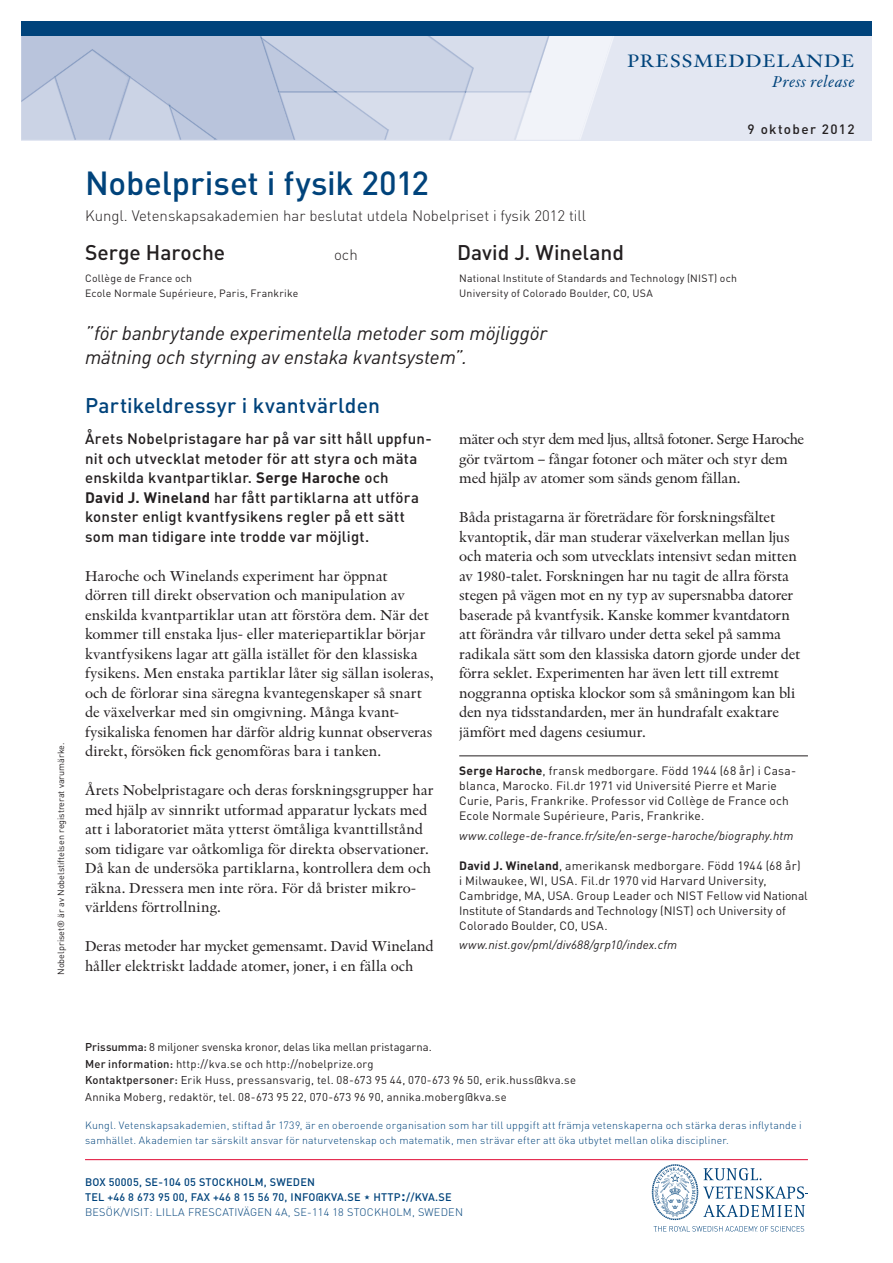
<style>
.page{position:relative;width:893px;height:1263px;background:#fff}
.page>*{position:absolute;margin:0;border:0;box-sizing:border-box;transform-origin:0 0}
.Huvudrubrik{font:500 33px "DIN Pro";letter-spacing:-.005em;color:#00437b}
.Textblock_rubrik{font:500 21px "DIN Pro";letter-spacing:.01em;color:#00437b}
.Pristagare{font:500 21px "DIN Pro";letter-spacing:-.005em;color:#231f20}
.En_prismotivering{font:italic 19.5px "DIN Pro";letter-spacing:-.005em;color:#231f20}
.t1{font:18.9px "Indigo Antiqua Pro Text";letter-spacing:.03em;color:#00437b;scale:1.11 1}
.t2{font:italic 16.5px "Indigo Antiqua Pro Text";letter-spacing:.03em;color:#00437b}
.Textblock_brödtext{font:15px/19.5px "Indigo Antiqua Pro Text";letter-spacing:-.01em;color:#231f20}
.Brödtext_ingress{font:500 15px/19.5px "DIN Pro";letter-spacing:.02em;color:#231f20}
.Pristagare-2{font:300 15px "DIN Pro";color:#231f20}
.t3{font:500 13.5px "DIN Pro";letter-spacing:.1em;color:#231f20}
.Pristagarinfo{font:12px/15px "DIN Pro";letter-spacing:.015em;color:#231f20}
.Pristagarinfo_länk{font:italic 12px "DIN Pro";letter-spacing:.015em;color:#231f20}
.Prissumma__more_info{font:11.25px "DIN Pro";letter-spacing:.02em;color:#231f20}
.Prissumma__more_info-2{font:11.25px "DIN Pro";color:#231f20}
.Adress_DinPro{font:500 10.8px "DIN Pro";letter-spacing:.02em;color:#00437b}
.Adress_DinPro-2{font:300 10.8px "DIN Pro";letter-spacing:.02em;color:#00437b}
.Boilerplate{font:300 10.5px/15px "DIN Pro";letter-spacing:.02em;color:#00437b}
.Pristagarens_univ{font:10.5px "DIN Pro";letter-spacing:.02em;color:#231f20}
.Finstilt{font:9px "DIN Pro";color:#231f20}
.s1{font-weight:700}
.s2{font-weight:500}
.s3{font-size:16.5px}
</style>
<div class="page">
<div style="left:21px;top:21px;width:851px;height:119px;background:#e3e7f2"></div>
<svg style="left:21px;top:36px;width:593px;height:104px"></svg>
<div style="left:21px;top:21px;width:851px;height:15px;background:#00437b"></div>
<svg style="left:654px;top:1226px;width:150px;height:5px"></svg>
<svg style="left:652px;top:1164px;width:156px;height:56px"></svg>
<hr style="left:85px;top:1159px;width:723px;height:1px;background:#e10831">
<hr style="left:459px;top:756px;width:349px;height:1px;background:#231f20">
<p class="Finstilt" style="left:55px;top:975px;width:234px;rotate:-90deg">Nobelpriset® är av Nobelstiftelsen registrerat varumärke.</p>
<p class="t1" style="left:627px;top:49px;width:206px">PRESSMEDDELANDE</p>
<p class="t2" style="left:773px;top:72px;width:83px">Press release</p>
<p class="t3" style="left:747px;top:120px;width:109px">9 oktober 2012</p>
<p class="Huvudrubrik" style="left:85px;top:161px;width:346px">Nobelpriset i fysik 2012</p>
<p class="Pristagare-2" style="left:85px;top:205px;width:503px">Kungl. Vetenskapsakademien har beslutat utdela Nobelpriset i fysik 2012 till</p>
<p class="Pristagare" style="left:85px;top:238px;width:142px">Serge Haroche</p>
<p class="Pristagare-2" style="left:334px;top:245px;width:25px">och</p>
<p class="Pristagare" style="left:457px;top:238px;width:168px">David J. Wineland</p>
<p class="Pristagarens_univ" style="left:85px;top:271px;width:109px">Collège de France och</p>
<p class="Pristagarens_univ" style="left:459px;top:271px;width:279px">National Institute of Standards and Technology (NIST) och</p>
<p class="Pristagarens_univ" style="left:85px;top:286px;width:215px">Ecole Normale Supérieure, Paris, Frankrike</p>
<p class="Pristagarens_univ" style="left:459px;top:286px;width:195px">University of Colorado Boulder, CO, USA</p>
<p class="En_prismotivering" style="left:85px;top:321px;width:464px">”för banbrytande experimentella metoder som möjliggör</p>
<p class="En_prismotivering" style="left:85px;top:345px;width:384px">mätning och styrning av enstaka kvantsystem”.</p>
<p class="Textblock_rubrik" style="left:85px;top:391px;width:296px">Partikeldressyr i kvantvärlden</p>
<p class="Brödtext_ingress" style="left:85px;top:428px;width:348px">Årets Nobelpristagare har på var sitt håll uppfun&shy;nit och utvecklat metoder för att styra och mäta enskilda kvantpartiklar. <span class="s1">Serge Haroche</span> och<br><span class="s1">David J. Wineland</span> har fått partiklarna att utföra konster enligt kvantfysikens regler på ett sätt som man tidigare inte trodde var möjligt.</p>
<p class="Textblock_brödtext" style="left:85px;top:566px;width:350px">Haroche och Winelands experiment har öppnat dörren till direkt observation och manipulation av enskilda kvantpartiklar utan att förstöra dem. När det kommer till enstaka ljus- eller materiepartiklar börjar kvantfysikens lagar att gälla istället för den klassiska fysikens. Men enstaka partiklar låter sig sällan isoleras, och de förlorar sina säregna kvantegenskaper så snart de växelverkar med sin omgivning. Många kvant&shy;fysikaliska fenomen har därför aldrig kunnat observeras direkt, försöken fick genomföras bara i tanken.</p>
<p class="Textblock_brödtext" style="left:85px;top:781px;width:350px">Årets Nobelpristagare och deras forskningsgrupper har med hjälp av sinnrikt utformad apparatur lyckats med att i laboratoriet mäta ytterst ömtåliga kvanttillstånd som tidigare var oåtkomliga för direkta observationer.<br>Då kan de undersöka partiklarna, kontrollera dem och räkna. Dressera men inte röra. För då brister mikro&shy;världens förtrollning.</p>
<p class="Textblock_brödtext" style="left:85px;top:937px;width:350px">Deras metoder har mycket gemensamt. David Wineland håller elektriskt laddade atomer, joner, i en fälla och</p>
<p class="Textblock_brödtext" style="left:459px;top:430px;width:346px">mäter och styr dem med ljus, alltså fotoner. Serge Haroche gör tvärtom – fångar fotoner och mäter och styr dem med hjälp av atomer som sänds genom fällan.</p>
<p class="Textblock_brödtext" style="left:459px;top:508px;width:343px">Båda pristagarna är företrädare för forskningsfältet kvantoptik, där man studerar växelverkan mellan ljus och materia och som utvecklats intensivt sedan mitten av 1980-talet. Forskningen har nu tagit de allra första stegen på vägen mot en ny typ av supersnabba datorer baserade på kvantfysik. Kanske kommer kvantdatorn att förändra vår tillvaro under detta sekel på samma radikala sätt som den klassiska datorn gjorde under det förra seklet. Experimenten har även lett till extremt noggranna optiska klockor som så småningom kan bli den nya tidsstandarden, mer än hundrafalt exaktare jämfört med dagens cesiumur.</p>
<p class="Pristagarinfo" style="left:459px;top:763px;width:339px"><span class="s1">Serge Haroche</span>, fransk medborgare. Född 1944 (68 år) i Casa&shy;blanca, Marocko. Fil.dr 1971 vid Université Pierre et Marie Curie, Paris, Frankrike. Professor vid Collège de France och Ecole Normale Supérieure, Paris, Frankrike.</p>
<p class="Pristagarinfo_länk" style="left:459px;top:828px;width:336px">www.college-de-france.fr/site/en-serge-haroche/biography.htm</p>
<p class="Pristagarinfo" style="left:459px;top:857px;width:350px"><span class="s1">David J. Wineland</span>, amerikansk medborgare. Född 1944 (68 år)<br>i Milwaukee, WI, USA. Fil.dr 1970 vid Harvard University, Cambridge, MA, USA. Group Leader och NIST Fellow vid National Institute of Standards and Technology (NIST) och University of Colorado Boulder, CO, USA.</p>
<p class="Pristagarinfo_länk" style="left:459px;top:937px;width:219px">www.nist.gov/pml/div688/grp10/index.cfm</p>
<p class="Prissumma__more_info-2" style="left:85px;top:1039px;width:348px"><span class="s2">Prissumma:</span> 8 miljoner svenska kronor, delas lika mellan pristagarna.</p>
<p class="Prissumma__more_info" style="left:85px;top:1056px;width:290px"><span class="s2">Mer information:</span> http://kva.se och http://nobelprize.org</p>
<p class="Prissumma__more_info" style="left:85px;top:1072px;width:493px"><span class="s2">Kontaktpersoner:</span> Erik Huss, pressansvarig, tel. 08-673 95 44, 070-673 96 50, erik.huss@kva.se</p>
<p class="Prissumma__more_info" style="left:85px;top:1089px;width:423px">Annika Moberg, redaktör, tel. 08-673 95 22, 070-673 96 90, annika.moberg@kva.se</p>
<p class="Boilerplate" style="left:85px;top:1117px;width:718px">Kungl. Vetenskapsakademien, stiftad år 1739, är en oberoende organisation som har till uppgift att främja vetenskaperna och stärka deras inflytande i samhället. Akademien tar särskilt ansvar för naturvetenskap och matematik, men strävar efter att öka utbytet mellan olika discipliner.</p>
<p class="Adress_DinPro" style="left:85px;top:1175px;width:232px">BOX 50005, SE-104 05 STOCKHOLM, SWEDEN</p>
<p class="Adress_DinPro" style="left:85px;top:1190px;width:368px">TEL +46 8 673 95 00, FAX +46 8 15 56 70, INFO@KVA.SE HTTP<span class="s3">:</span>//KVA.SE</p>
<p class="Adress_DinPro-2" style="left:85px;top:1205px;width:379px">BESÖK/VISIT: LILLA FRESCATIVÄGEN 4A, SE-114 18 STOCKHOLM, SWEDEN</p>
</div>
